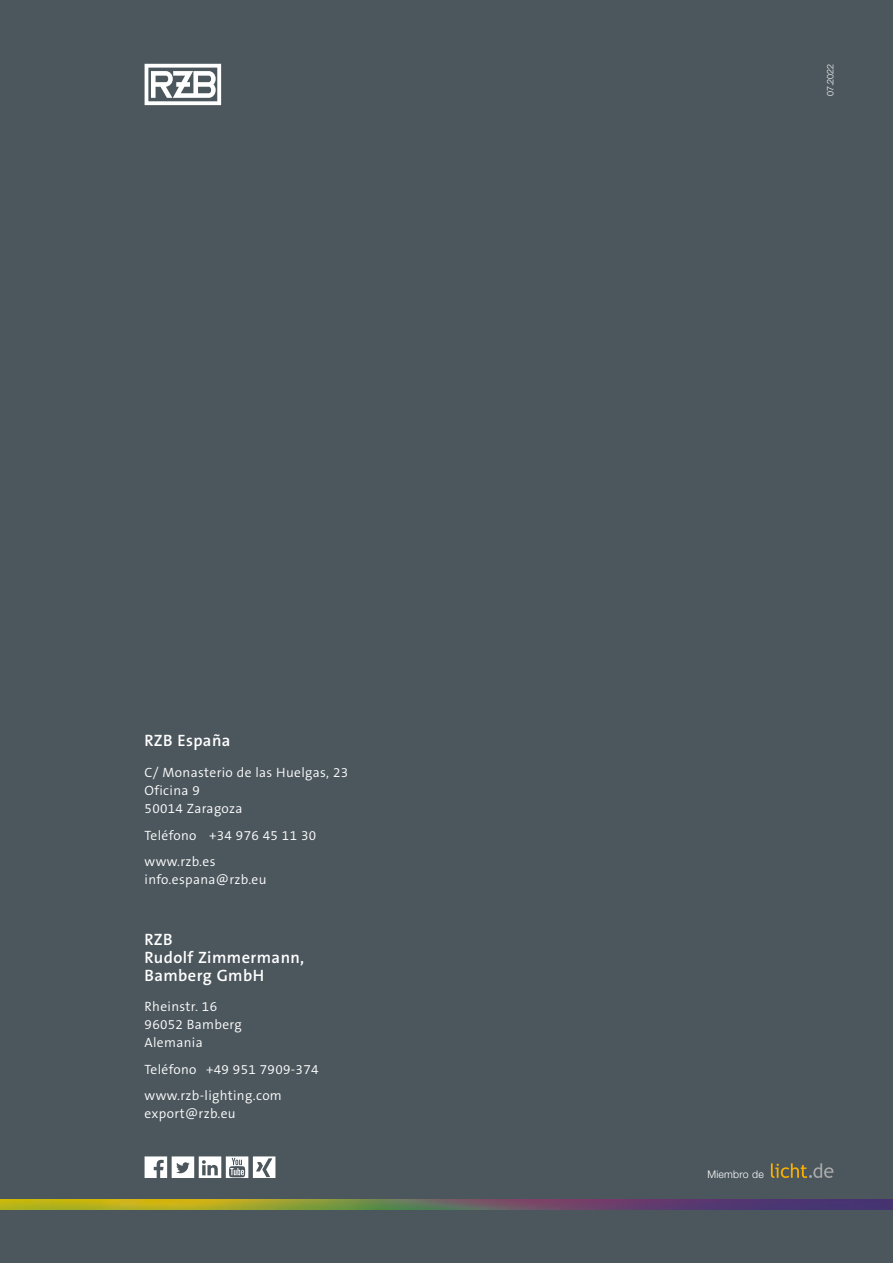
<style>
.page{position:relative;width:893px;height:1263px;background:#4c575d}
.page>*{position:absolute;margin:0;border:0;box-sizing:border-box;transform-origin:0 0}
.t1{font:600 16.5px/18px "The Sans B W6";letter-spacing:.025em;color:#fff}
.t2{font:300 13.5px/18px "The Sans B W4";letter-spacing:.025em;color:#fff}
.t3{font:300 10.5px "Helvetica Neue LTW1 G";letter-spacing:.02em;color:#fff}
.t4{font:300 9px "Helvetica Neue LTW1 G";color:#fff}
</style>
<div class="page">
<img style="left:0;top:1199px;width:893px;height:11px">
<svg style="left:145px;top:64px;width:76px;height:41px"></svg>
<svg style="left:145px;top:1156px;width:130px;height:22px"></svg>
<svg style="left:771px;top:1163px;width:62px;height:15px"></svg>
<p class="t1" style="left:145px;top:732px;width:87px">RZB España</p>
<p class="t2" style="left:145px;top:763px;width:205px">C/ Monasterio de las Huelgas, 23<br>Oficina 9<br>50014 Zaragoza</p>
<p class="t2" style="left:145px;top:822px;width:173px;line-height:26.5px">Teléfono +34 976 45 11 30 www.rzb.es</p>
<p class="t2" style="left:145px;top:870px;width:123px">info.espana@rzb.eu</p>
<p class="t1" style="left:145px;top:930px;width:161px">RZB<br>Rudolf Zimmermann,<br>Bamberg GmbH</p>
<p class="t2" style="left:145px;top:998px;width:99px">Rheinstr. 16<br>96052 Bamberg<br>Alemania</p>
<p class="t2" style="left:145px;top:1056px;width:176px;line-height:26.5px">Teléfono +49 951 7909-374 www.rzb-lighting.com</p>
<p class="t2" style="left:145px;top:1105px;width:93px">export@rzb.eu</p>
<p class="t4" style="left:825px;top:96px;width:34px;rotate:-90deg">07.2022</p>
<p class="t3" style="left:707px;top:1168px;width:58px">Miembro de</p>
</div>
